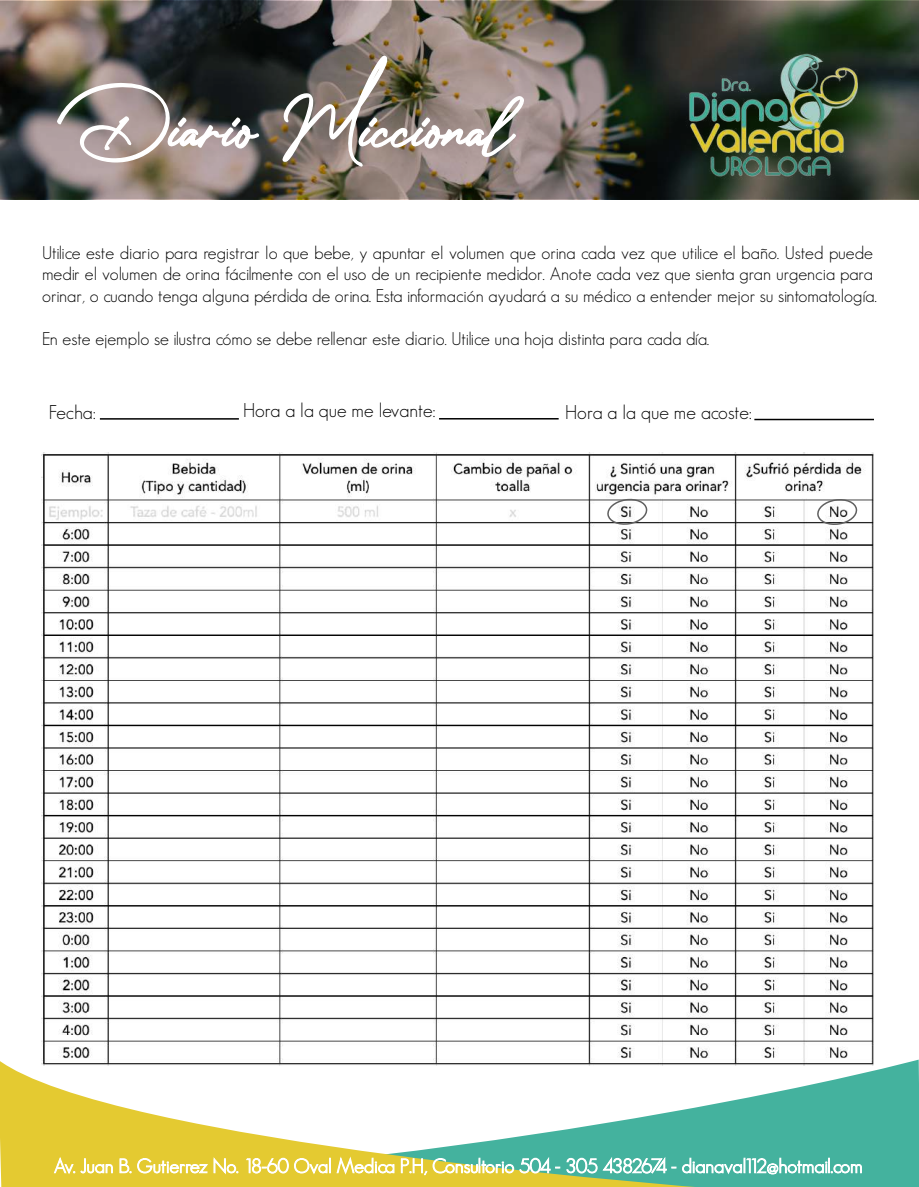
<style>
.page{position:relative;width:919px;height:1187px;background:#fff}
.page>*{position:absolute;margin:0;border:0;box-sizing:border-box;transform-origin:0 0}
.t1{font:79.5px "Photograph Signature";color:#fff}
.t2{font:300 19.5px "Geosans";color:#000}
.t3{font:300 18px/21.6px "Geosans";color:#000}
</style>
<div class="page">
<img style="left:0;top:1px;width:918px;height:198px">
<svg style="left:56px;top:81px;width:203px;height:82px;background:#837b78"></svg>
<img style="left:282px;top:54px;width:242px;height:113px">
<img style="left:41px;top:452px;width:832px;height:607px">
<svg style="left:701px;top:1059px;width:217px;height:127px;fill:#44b29e"></svg>
<svg style="left:0;top:1059px;width:701px;height:127px"></svg>
<svg style="left:53px;top:1155px;width:186px;height:20px"></svg>
<svg style="left:245px;top:1154px;width:617px;height:32px;background:#a0c783"></svg>
<img style="left:668px;top:41px;width:207px;height:154px">
<hr style="left:100px;top:418px;width:139px;height:1px;background:#000">
<hr style="left:439px;top:418px;width:119px;height:1px;background:#000">
<hr style="left:754px;top:419px;width:119px;height:1px;background:#000">
<svg style="left:605px;top:496px;width:43px;height:31px"></svg>
<svg style="left:815px;top:496px;width:43px;height:31px"></svg>
<h1 class="t1" style="left:81px;top:56px;width:433px">Diario Miccional</h1>
<p class="t3" style="left:42px;top:241px;width:836px">Utilice este diario para registrar lo que bebe, y apuntar el volumen que orina cada vez que utilice el baño. Usted puede medir el volumen de orina fácilmente con el uso de un recipiente medidor. Anote cada vez que sienta gran urgencia para orinar, o cuando tenga alguna pérdida de orina. Esta información ayudará a su médico a entender mejor su sintomatología.</p>
<p class="t3" style="left:42px;top:328px;width:668px">En este ejemplo se ilustra cómo se debe rellenar este diario. Utilice una hoja distinta para cada día.</p>
<p class="t2" style="left:49px;top:401px;width:49px">Fecha:</p>
<p class="t2" style="left:243px;top:399px;width:194px">Hora a la que me levante:</p>
<p class="t2" style="left:565px;top:401px;width:188px">Hora a la que me acoste:</p>
</div>
